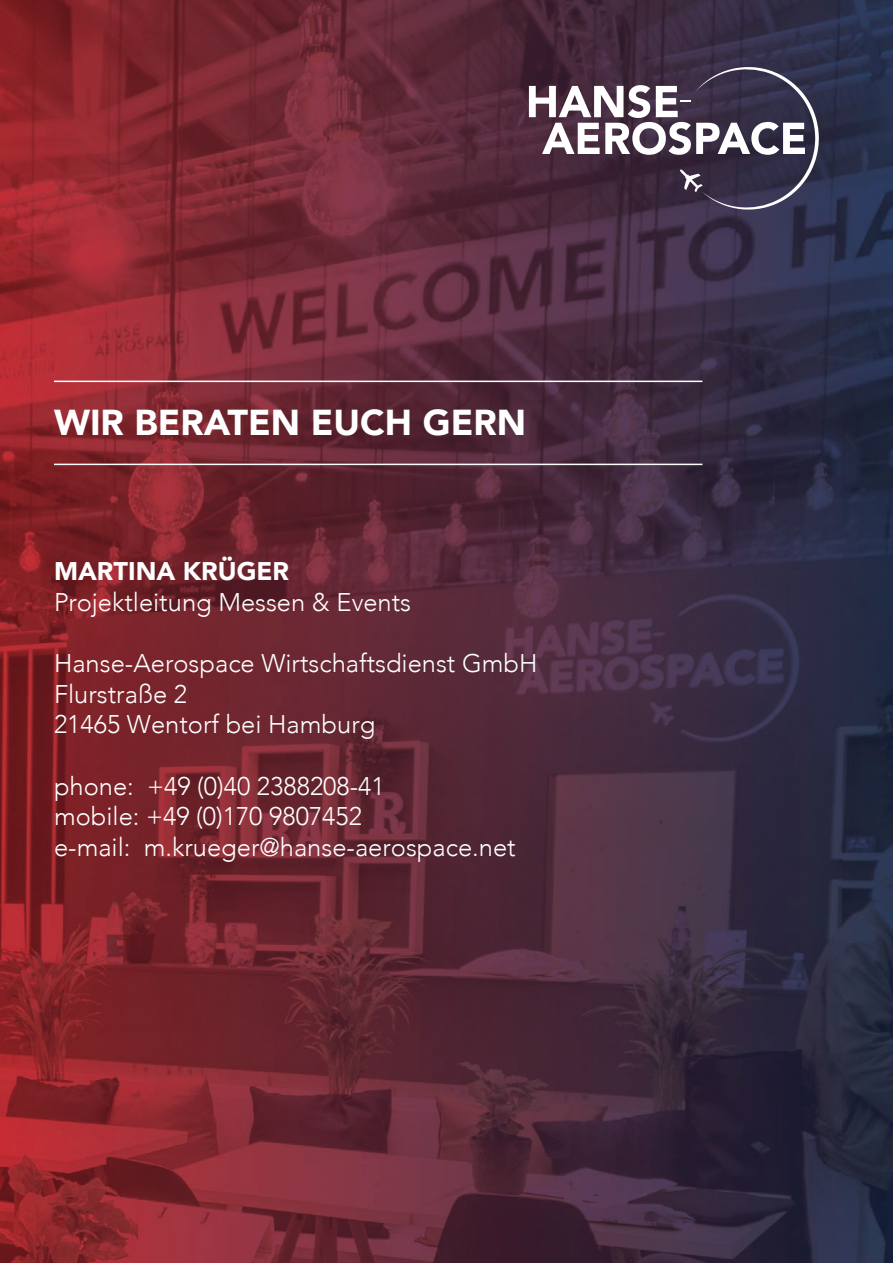
<style>
.page{position:relative;width:893px;height:1263px;background:#fff}
.page>*{position:absolute;margin:0;border:0;box-sizing:border-box;transform-origin:0 0}
.t1{font:900 36px "Avenir";color:#fff}
.t2{font:300 25.5px/30.6px "Avenir";color:#fff}
.t3{font:900 25.5px "Avenir";color:#fff}
</style>
<div class="page">
<img style="left:0;top:0;width:893px;height:1263px">
<svg style="left:529px;top:67px;width:290px;height:143px"></svg>
<hr style="left:54px;top:381px;width:648px;height:1px;background:#fff">
<hr style="left:54px;top:464px;width:648px;height:1px;background:#fff">
<h1 class="t1" style="left:54px;top:392px;width:474px">WIR BERATEN EUCH GERN</h1>
<p class="t3" style="left:54px;top:550px;width:237px">MARTINA KRÜGER</p>
<p class="t2" style="left:54px;top:587px;width:359px">Projektleitung Messen &amp; Events</p>
<p class="t2" style="left:54px;top:648px;width:485px">Hanse-Aerospace Wirtschaftsdienst GmbH<br>Flurstraße 2<br>21465 Wentorf bei Hamburg</p>
<p class="t2" style="left:54px;top:771px;width:463px">phone: +49 (0)40 2388208-41<br>mobile: +49 (0)170 9807452<br>e-mail: m.krueger@hanse-aerospace.net</p>
</div>
